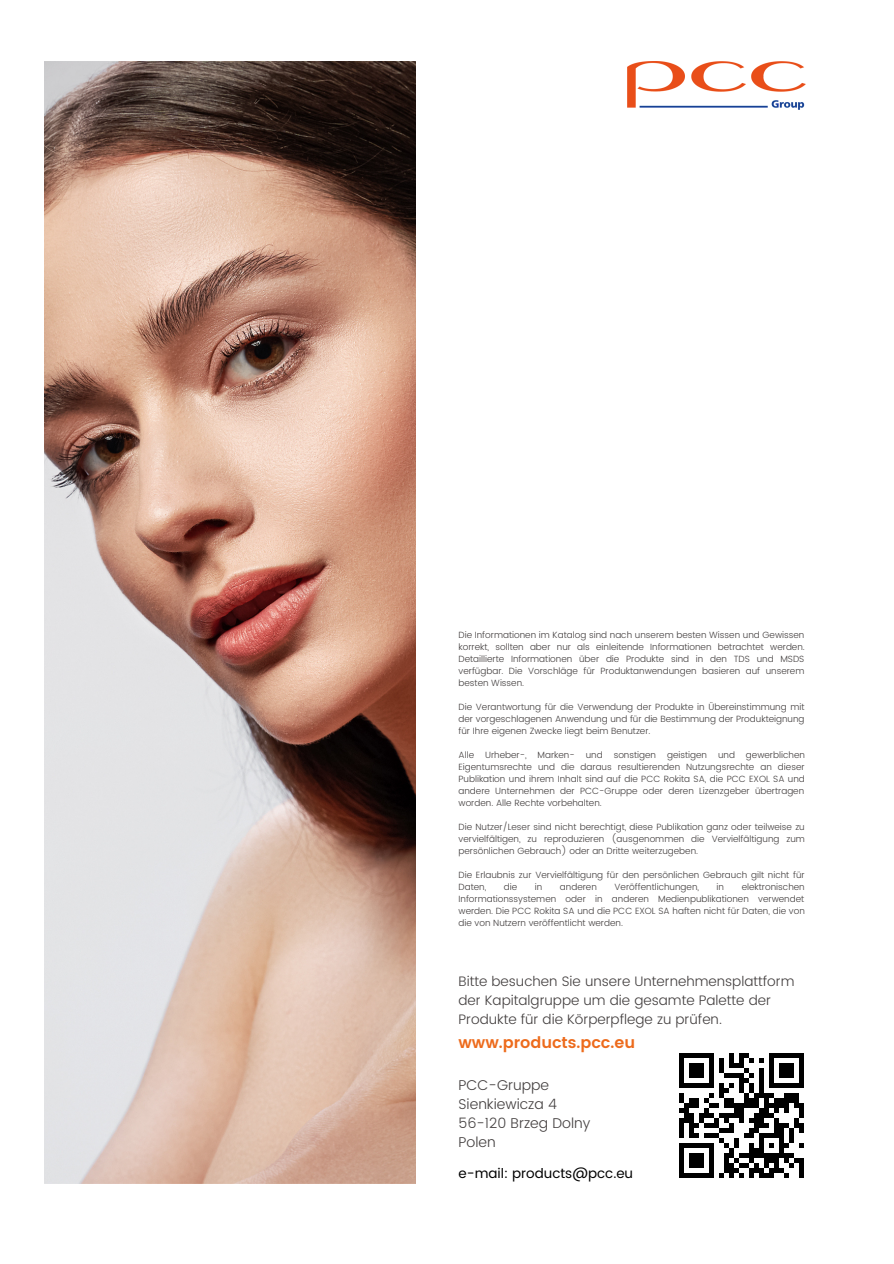
<style>
.page{position:relative;width:894px;height:1264px;background:#fff}
.page>*{position:absolute;margin:0;border:0;box-sizing:border-box;transform-origin:0 0}
.t1{font:600 15.9px "Poppins";color:#ed6b1c}
.t2{font:300 14.25px/18.9px "Poppins";color:#444040}
.t3{font:300 13.8px/19.2px "Poppins";color:#444040}
.t4{font:13.5px "Poppins";color:#000}
.t5{font:300 9px/12px "Poppins";color:#444040;text-align:justify}
</style>
<div class="page">
<img style="left:45px;top:61px;width:370px;height:1122px">
<img style="left:679px;top:1053px;width:125px;height:125px">
<img style="left:627px;top:61px;width:178px;height:49px">
<p class="t5" style="left:458px;top:628px;width:348px">Die Informationen im Katalog sind nach unserem besten Wissen und Gewissen korrekt, sollten aber nur als einleitende Informationen betrachtet werden.<br>Detaillierte Informationen über die Produkte sind in den TDS und MSDS verfügbar. Die Vorschläge für Produktanwendungen basieren auf unserem besten Wissen.</p>
<p class="t5" style="left:458px;top:701px;width:347px">Die Verantwortung für die Verwendung der Produkte in Übereinstimmung mit der vorgeschlagenen Anwendung und für die Bestimmung der Produkteignung für Ihre eigenen Zwecke liegt beim Benutzer.</p>
<p class="t5" style="left:458px;top:749px;width:348px">Alle Urheber-, Marken- und sonstigen geistigen und gewerblichen Eigentumsrechte und die daraus resultierenden Nutzungsrechte an dieser Publikation und ihrem Inhalt sind auf die PCC Rokita SA, die PCC EXOL SA und andere Unternehmen der PCC-Gruppe oder deren Lizenzgeber übertragen worden. Alle Rechte vorbehalten.</p>
<p class="t5" style="left:458px;top:821px;width:348px">Die Nutzer/Leser sind nicht berechtigt, diese Publikation ganz oder teilweise zu vervielfältigen, zu reproduzieren (ausgenommen die Vervielfältigung zum persönlichen Gebrauch) oder an Dritte weiterzugeben.</p>
<p class="t5" style="left:458px;top:869px;width:347px">Die Erlaubnis zur Vervielfältigung für den persönlichen Gebrauch gilt nicht für<br>Daten,</p>
<p class="t5" style="left:503px;top:881px;width:15px">die</p>
<p class="t5" style="left:534px;top:881px;width:9px">in</p>
<p class="t5" style="left:559px;top:881px;width:38px">anderen</p>
<p class="t5" style="left:614px;top:881px;width:86px">Veröffentlichungen,</p>
<p class="t5" style="left:716px;top:881px;width:9px">in</p>
<p class="t5" style="left:458px;top:881px;width:348px;text-indent:283px">elektronischen Informationssystemen oder in anderen Medienpublikationen verwendet werden. Die PCC Rokita SA und die PCC EXOL SA haften nicht für Daten, die von die von Nutzern veröffentlicht werden.</p>
<h3 class="t3" style="left:458px;top:971px;width:337px">Bitte besuchen Sie unsere Unternehmensplattform der Kapitalgruppe um die gesamte Palette der<br>Produkte für die Körperpflege zu prüfen.</h3>
<h1 class="t1" style="left:458px;top:1033px;width:178px">www.products.pcc.eu</h1>
<h2 class="t2" style="left:458px;top:1075px;width:133px">PCC-Gruppe<br>Sienkiewicza 4<br>56-120 Brzeg Dolny<br>Polen</h2>
<h3 class="t4" style="left:458px;top:1165px;width:176px">e-mail: products@pcc.eu</h3>
</div>
